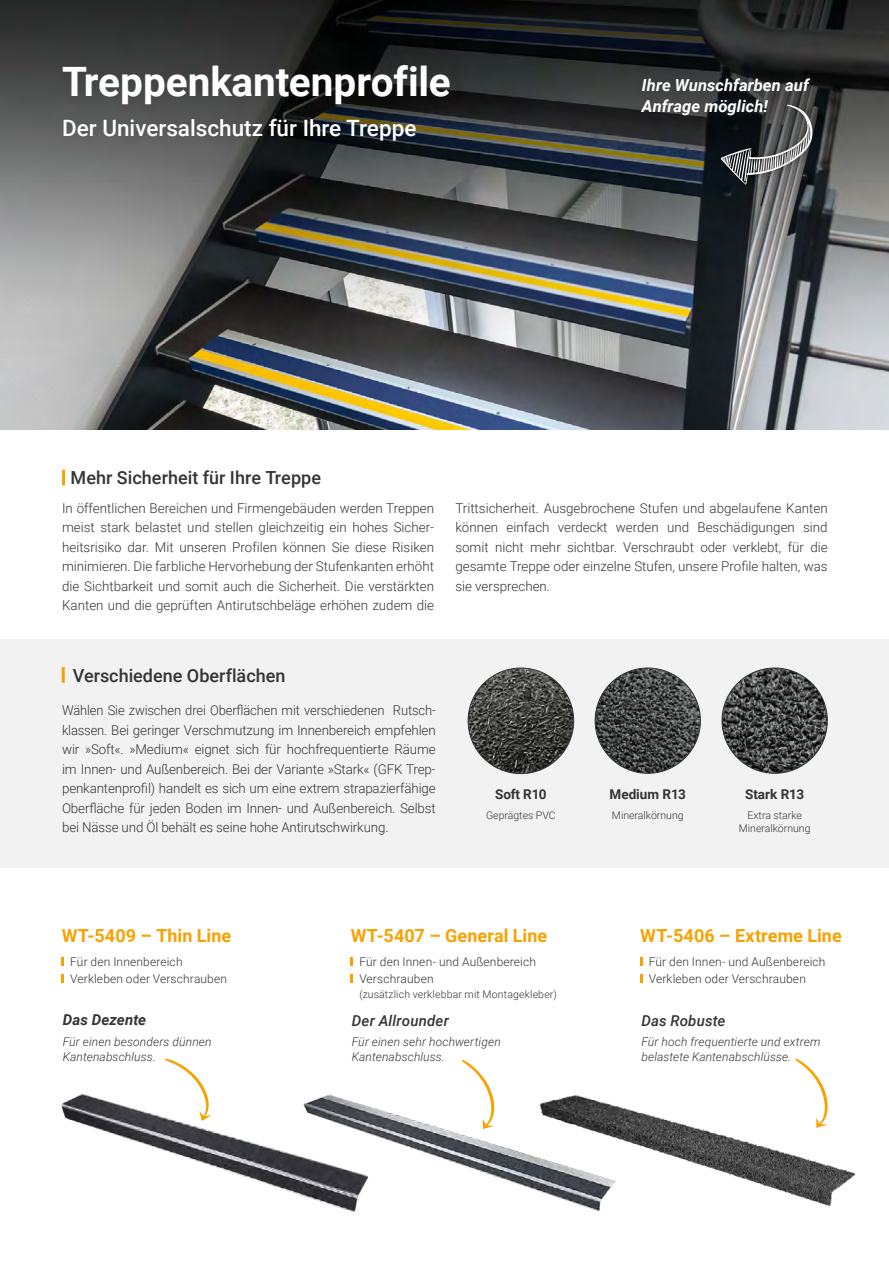
<style>
.page{position:relative;width:889px;height:1263px;background:#fff}
.page>*{position:absolute;margin:0;border:0;box-sizing:border-box;transform-origin:0 0}
.t1{font:700 40.5px "Roboto";letter-spacing:-.005em;color:#fff}
.t2{font:500 22.5px "Roboto";color:#fff}
.t3{font:700 18px "Roboto";color:#f6a200}
.t4{font:500 18px "Roboto";color:#333435}
.t5{font:italic 700 16.5px/21px "Roboto";letter-spacing:.005em;color:#fff}
.t6{font:italic 500 15px "Roboto";letter-spacing:.01em;color:#333435}
.t7{font:italic 700 15px "Roboto";letter-spacing:.005em;color:#333435}
.t8{font:300 13.5px/19.5px "Roboto";color:#333435;text-align:justify}
.t9{font:300 13.5px/19.5px "Roboto";color:#333435;text-align:justify;scale:.96 1}
.t10{font:700 13.5px "Roboto";color:#333435}
.t11{font:300 12px/16.5px "Roboto";letter-spacing:.01em;color:#333435}
.t12{font:italic 300 12px/15px "Roboto";letter-spacing:.01em;color:#333435}
.t13{font:300 10.5px/13.5px "Roboto";color:#333435;text-align:center}
</style>
<div class="page">
<div style="left:0;top:639px;width:889px;height:229px;background:#f2f2f2"></div>
<img style="left:0;top:0;width:889px;height:429px">
<svg style="left:461px;top:1060px;width:23px;height:18px"></svg>
<svg style="left:164px;top:1059px;width:34px;height:19px"></svg>
<svg style="left:795px;top:1058px;width:23px;height:20px"></svg>
<svg style="left:700px;top:88px;width:135px;height:112px;background:#404446"></svg>
<img style="left:595px;top:668px;width:105px;height:105px;border-radius:53px">
<img style="left:722px;top:668px;width:105px;height:105px;border-radius:53px">
<img style="left:468px;top:668px;width:105px;height:105px;border-radius:53px">
<div style="left:54px;top:56px;width:405px;height:57px;background:#333435;opacity:.3"></div>
<div style="left:54px;top:109px;width:371px;height:40px;background:#333435;opacity:.3"></div>
<hr style="left:62px;top:470px;width:3px;height:15px;background:#f6a200">
<img style="left:62px;top:1078px;width:794px;height:134px">
<svg style="left:62px;top:974px;width:2px;height:9px"></svg>
<svg style="left:62px;top:957px;width:2px;height:8px"></svg>
<svg style="left:351px;top:974px;width:2px;height:9px"></svg>
<svg style="left:351px;top:957px;width:2px;height:8px"></svg>
<svg style="left:640px;top:974px;width:2px;height:9px"></svg>
<svg style="left:640px;top:957px;width:2px;height:8px"></svg>
<div style="left:632px;top:69px;width:187px;height:55px;background:#333435;opacity:.5"></div>
<hr style="left:62px;top:667px;width:3px;height:16px;background:#f6a200">
<h1 class="t1" style="left:62px;top:53px;width:390px">Treppenkantenprofile</h1>
<h2 class="t2" style="left:62px;top:112px;width:356px">Der Universalschutz für Ihre Treppe</h2>
<p class="t5" style="left:642px;top:74px;width:168px">Ihre Wunschfarben auf<br>Anfrage möglich!</p>
<h3 class="t4" style="left:71px;top:465px;width:252px">Mehr Sicherheit für Ihre Treppe</h3>
<p class="t8" style="left:62px;top:498px;width:373px">In öffentlichen Bereichen und Firmengebäuden werden Treppen meist stark belastet und stellen gleichzeitig ein hohes Sicher&shy;heitsrisiko dar. Mit unseren Profilen können Sie diese Risiken minimieren. Die farbliche Hervorhebung der Stufenkanten erhöht die Sichtbarkeit und somit auch die Sicherheit. Die verstärkten Kanten und die geprüften Antirutschbeläge erhöhen zudem die</p>
<p class="t8" style="left:455px;top:498px;width:374px">Trittsicherheit. Ausgebrochene Stufen und abgelaufene Kanten können einfach verdeckt werden und Beschädigungen sind somit nicht mehr sichtbar. Verschraubt oder verklebt, für die gesamte Treppe oder einzelne Stufen, unsere Profile halten, was sie versprechen.</p>
<h3 class="t4" style="left:73px;top:663px;width:214px">Verschiedene Oberflächen</h3>
<p class="t9" style="left:62px;top:700px;width:391px">Wählen Sie zwischen drei Oberflächen mit verschiedenen Rutsch&shy;klassen. Bei geringer Verschmutzung im Innenbereich empfehlen wir »Soft«. »Medium« eignet sich für hochfrequentierte Räume im Innen- und Außenbereich. Bei der Variante »Stark« (GFK Trep&shy;penkantenprofil) handelt es sich um eine extrem strapazierfähige Oberfläche für jeden Boden im Innen- und Außenbereich. Selbst bei Nässe und Öl behält es seine hohe Antirutschwirkung.</p>
<p class="t10" style="left:495px;top:785px;width:53px">Soft R10</p>
<p class="t13" style="left:486px;top:808px;width:71px">Geprägtes PVC</p>
<p class="t10" style="left:609px;top:785px;width:78px">Medium R13</p>
<p class="t13" style="left:612px;top:808px;width:73px">Mineralkörnung</p>
<p class="t10" style="left:745px;top:785px;width:61px">Stark R13</p>
<p class="t13" style="left:739px;top:808px;width:73px">Extra starke<br>Mineralkörnung</p>
<h3 class="t3" style="left:62px;top:922px;width:171px">WT-5409 – Thin Line</h3>
<p class="t11" style="left:70px;top:953px;width:158px">Für den Innenbereich<br>Verkleben oder Verschrauben</p>
<p class="t7" style="left:63px;top:1009px;width:85px">Das Dezente</p>
<p class="t12" style="left:63px;top:1034px;width:150px">Für einen besonders dünnen<br>Kantenabschluss.</p>
<h3 class="t3" style="left:351px;top:922px;width:198px">WT-5407 – General Line</h3>
<p class="t11" style="left:359px;top:953px;width:178px">Für den Innen- und Außenbereich<br>Verschrauben</p>
<p class="t13" style="left:359px;top:987px;width:199px">(zusätzlich verklebbar mit Montagekleber)</p>
<p class="t12" style="left:352px;top:1034px;width:150px">Für einen sehr hochwertigen<br>Kantenabschluss.</p>
<p class="t6" style="left:352px;top:1010px;width:99px">Der Allrounder</p>
<h3 class="t3" style="left:640px;top:922px;width:203px">WT-5406 – Extreme Line</h3>
<p class="t11" style="left:649px;top:953px;width:178px">Für den Innen- und Außenbereich<br>Verkleben oder Verschrauben</p>
<p class="t6" style="left:641px;top:1010px;width:86px">Das Robuste</p>
<p class="t12" style="left:641px;top:1034px;width:180px">Für hoch frequentierte und extrem belastete Kantenabschlüsse.</p>
</div>
